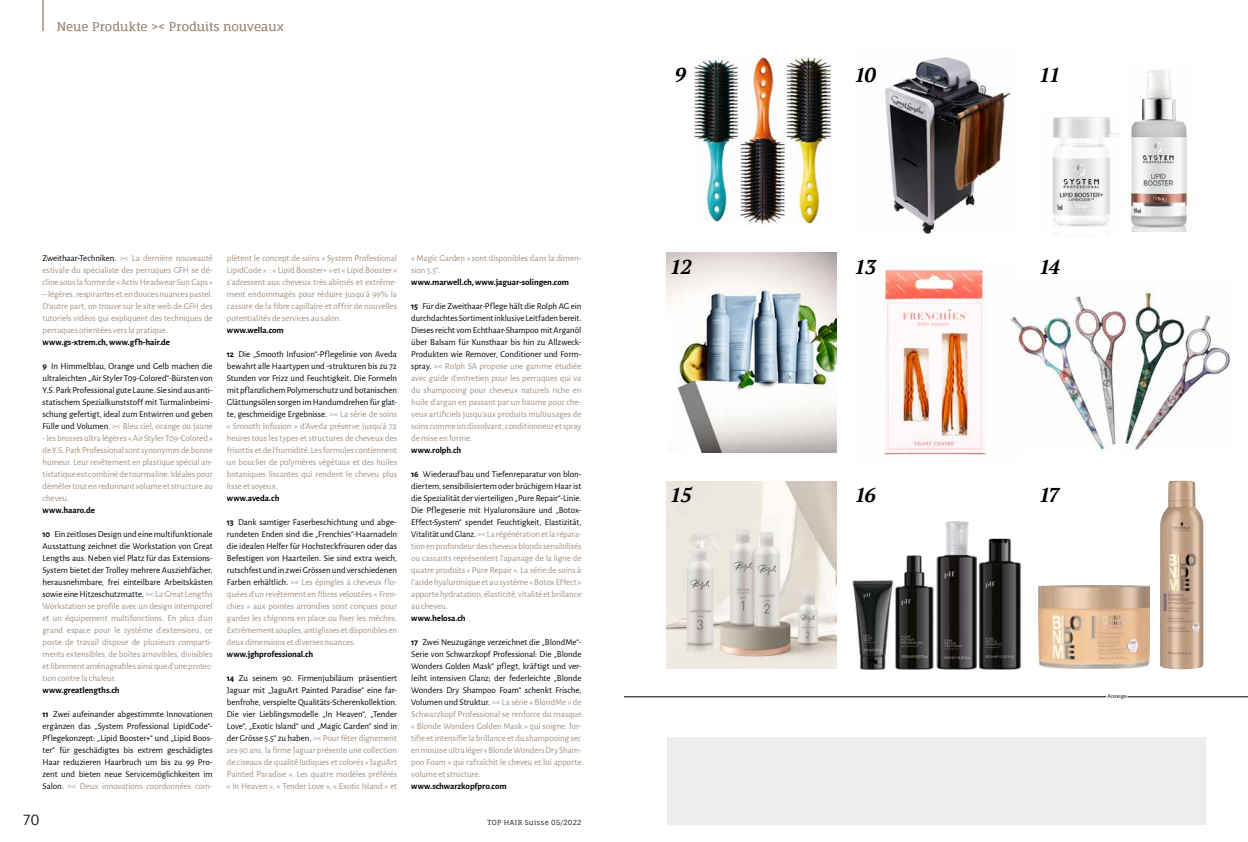
<style>
.page{position:relative;width:1248px;height:842px;background:#fff}
.page>*{position:absolute;margin:0;border:0;box-sizing:border-box;transform-origin:0 0}
.t1{font:italic 700 20px "PT Serif";letter-spacing:-.045em;color:#000}
.t2{font:14px "Fauna One";color:#000}
.t3{font:12px "Fauna One";letter-spacing:-.005em;color:#a38f7f}
.t4{font:9px/12px "Alegreya Sans";letter-spacing:-.005em;color:#a38f7f;text-align:justify}
.t5{font:9px/12px "Alegreya Sans";letter-spacing:-.005em;color:#000;text-align:justify}
.t6{font:700 9px "Alegreya Sans";letter-spacing:-.005em;color:#000}
.t7{font:7px "Fauna One";letter-spacing:.05em;color:#000}
.t8{font:6px "Alegreya Sans";letter-spacing:.015em;color:#000}
.s1{color:#000}
.s2{font-weight:700}
.s3{color:#a38f7f}
.s4{font-weight:700;color:#000}
</style>
<div class="page">
<hr style="left:1127px;top:696px;width:120px;height:1px;background:#000">
<hr style="left:624px;top:696px;width:482px;height:1px;background:#000">
<div style="left:666px;top:737px;width:539px;height:88px;background:#ededed"></div>
<img style="left:666px;top:253px;width:170px;height:200px">
<img style="left:666px;top:481px;width:170px;height:188px">
<img style="left:885px;top:57px;width:126px;height:177px">
<img style="left:884px;top:269px;width:104px;height:186px">
<img style="left:936px;top:521px;width:41px;height:148px">
<img style="left:978px;top:538px;width:42px;height:131px">
<img style="left:852px;top:580px;width:41px;height:89px">
<img style="left:895px;top:555px;width:39px;height:114px">
<img style="left:1038px;top:585px;width:111px;height:84px">
<img style="left:1011px;top:291px;width:219px;height:159px">
<img style="left:693px;top:59px;width:46px;height:163px">
<img style="left:739px;top:57px;width:93px;height:168px">
<img style="left:1052px;top:117px;width:68px;height:110px">
<img style="left:1129px;top:70px;width:59px;height:161px">
<img style="left:1160px;top:480px;width:43px;height:189px">
<hr style="left:43px;top:0;width:1px;height:31px;background:#a38f7f">
<h3 class="t3" style="left:57px;top:19px;width:228px">Neue Produkte &gt;&lt; Produits nouveaux</h3>
<p class="t4" style="left:43px;top:251px;width:172px"><span class="s1">Zweithaar-Techniken.</span> &gt;&lt; La dernière nouveauté estivale du spécialiste des perruques GFH se dé&shy;cline sous la forme de « Activ Headwear Sun Caps »</p>
<p class="t4" style="left:43px;top:287px;width:172px">– légères, respirantes et en douces nuances pastel.<br>D’autre part, on trouve sur le site web de GFH des tutoriels vidéos qui expliquent des techniques de perruques orientées vers la pratique.</p>
<p class="t6" style="left:43px;top:335px;width:129px">www.gs-xtrem.ch, www.gfh-hair.de</p>
<p class="t5" style="left:43px;top:359px;width:172px"><span class="s2">9</span> In Himmelblau, Orange und Gelb machen die ultraleichten „Air Styler T09-Colored“-Bürsten von Y.S. Park Professional gute Laune. Sie sind aus anti&shy;statischem Spezialkunststoff mit Turmalinbeimi&shy;schung gefertigt, ideal zum Entwirren und geben Fülle und Volumen. <span class="s3">&gt;&lt; Bleu ciel, orange ou jaune</span></p>
<p class="t4" style="left:43px;top:431px;width:172px">- les brosses ultra légères « Air Styler T09-Colored » de Y.S. Park Professional sont synonymes de bonne humeur. Leur revêtement en plastique spécial an&shy;tistatique est combiné de tourmaline. Idéales pour démêler tout en redonnant volume et structure au cheveu.</p>
<p class="t6" style="left:43px;top:503px;width:54px">www.haaro.de</p>
<p class="t4" style="left:43px;top:527px;width:172px"><span class="s4">10</span> <span class="s1">Ein zeitloses Design und eine multifunktionale Ausstattung zeichnet die Workstation von Great Lengths aus. Neben viel Platz für das Extensions-System bietet der Trolley mehrere Ausziehfächer, herausnehmbare, frei einteilbare Arbeitskästen sowie eine Hitzeschutzmatte.</span> &gt;&lt; La Great Lengths Workstation se profile avec un design intemporel et un équipement multifonctions. En plus d’un grand espace pour le système d’extensions, ce poste de travail dispose de plusieurs comparti&shy;ments extensibles, de boîtes amovibles, divisibles et librement aménageables ainsi que d’une protec&shy;tion contre la chaleur.</p>
<p class="t6" style="left:43px;top:683px;width:79px">www.greatlengths.ch</p>
<p class="t5" style="left:43px;top:707px;width:172px"><span class="s2">11</span> Zwei aufeinander abgestimmte Innovationen ergänzen das „System Professional LipidCode“- Pflegekonzept: „Lipid Booster+“ und „Lipid Boos&shy;ter“ für geschädigtes bis extrem geschädigtes Haar reduzieren Haarbruch um bis zu 99 Pro&shy;zent und bieten neue Servicemöglichkeiten im Salon. <span class="s3">&gt;&lt; Deux innovations coordonnées com-</span></p>
<p class="t4" style="left:227px;top:251px;width:172px">plètent le concept de soins « System Professional LipidCode » : « Lipid Booster+ » et « Lipid Booster » s’adressent aux cheveux très abîmés et extrême&shy;ment endommagés pour réduire jusqu’à 99% la cassure de la fibre capillaire et offrir de nouvelles potentialités de services au salon.</p>
<p class="t6" style="left:227px;top:323px;width:58px">www.wella.com</p>
<p class="t4" style="left:227px;top:347px;width:172px"><span class="s4">12</span> <span class="s1">Die „Smooth Infusion“-Pflegelinie von Aveda bewahrt alle Haartypen und -strukturen bis zu 72<br>Stunden vor Frizz und Feuchtigkeit. Die Formeln mit pflanzlichem Polymerschutz und botanischen Glättungsölen sorgen im Handumdrehen für glat&shy;te, geschmeidige Ergebnisse.</span> &gt;&lt; La série de soins « Smooth Infusion » d’Aveda préserve jusqu’à 72 heures tous les types et structures de cheveux des frisottis et de l’humidité. Les formules contiennent un bouclier de polymères végétaux et des huiles botaniques lissantes qui rendent le cheveu plus lisse et soyeux.</p>
<p class="t6" style="left:227px;top:491px;width:54px">www.aveda.ch</p>
<p class="t4" style="left:227px;top:515px;width:172px"><span class="s4">13</span> <span class="s1">Dank samtiger Faserbeschichtung und abge&shy;rundeten Enden sind die „Frenchies“-Haarnadeln die idealen Helfer für Hochsteckfrisuren oder das Befestigen von Haarteilen. Sie sind extra weich, rutschfest und in zwei Grössen und verschiedenen Farben erhältlich.</span> &gt;&lt; Les épingles à cheveux flo&shy;quées d’un revêtement en fibres veloutées « Fren&shy;chies » aux pointes arrondies sont conçues pour garder les chignons en place ou fixer les mèches.<br>Extrêmement souples, antiglisses et disponibles en deux dimensions et diverses nuances.</p>
<p class="t6" style="left:227px;top:647px;width:88px">www.jghprofessional.ch</p>
<p class="t5" style="left:227px;top:671px;width:172px"><span class="s2">14</span> Zu seinem 90. Firmenjubiläum präsentiert Jaguar mit „JaguArt Painted Paradise“ eine far&shy;benfrohe, verspielte Qualitäts-Scherenkollektion.<br>Die vier Lieblingsmodelle „In Heaven“, „Tender Love“, „Exotic Island“ und „Magic Garden“ sind in der Grösse 5.5" zu haben. <span class="s3">&gt;&lt; Pour fêter dignement ses 90 ans, la firme Jaguar présente une collection de ciseaux de qualité ludiques et colorés « JaguArt Painted Paradise ». Les quatre modèles préférés « In Heaven », « Tender Love », « Exotic Island » et</span></p>
<p class="t4" style="left:411px;top:251px;width:172px">« Magic Garden » sont disponibles dans la dimen&shy;sion 5.5".</p>
<p class="t6" style="left:411px;top:275px;width:159px">www.marwell.ch, www.jaguar-solingen.com</p>
<p class="t4" style="left:411px;top:299px;width:172px"><span class="s4">15</span> <span class="s1">Für die Zweithaar-Pflege hält die Rolph AG ein durchdachtes Sortiment inklusive Leitfaden bereit.<br>Dieses reicht vom Echthaar-Shampoo mit Arganöl über Balsam für Kunsthaar bis hin zu Allzweck-Produkten wie Remover, Conditioner und Form&shy;spray.</span> &gt;&lt; Rolph SA propose une gamme étudiée avec guide d’entretien pour les perruques qui va du shampooing pour cheveux naturels riche en huile d’argan en passant par un baume pour che&shy;veux artificiels jusqu’aux produits multiusages de soins comme un dissolvant, conditionneur et spray de mise en forme.</p>
<p class="t6" style="left:411px;top:443px;width:52px">www.rolph.ch</p>
<p class="t4" style="left:411px;top:467px;width:172px"><span class="s4">16</span> <span class="s1">Wiederaufbau und Tiefenreparatur von blon&shy;diertem, sensibilisiertem oder brüchigem Haar ist die Spezialität der vierteiligen „Pure Repair“-Linie.<br>Die Pflegeserie mit Hyaluronsäure und „Botox-Effect-System“ spendet Feuchtigkeit, Elastizität, Vitalität und Glanz.</span> &gt;&lt; La régénération et la répara&shy;tion en profondeur des cheveux blonds sensibilisés ou cassants représentent l’apanage de la ligne de quatre produits « Pure Repair ». La série de soins à l’acide hyaluronique et au système « Botox Effect » apporte hydratation, élasticité, vitalité et brillance au cheveu.</p>
<p class="t6" style="left:411px;top:611px;width:56px">www.helosa.ch</p>
<p class="t4" style="left:411px;top:635px;width:172px"><span class="s4">17</span> <span class="s1">Zwei Neuzugänge verzeichnet die „BlondMe“- Serie von Schwarzkopf Professional: Die „Blonde Wonders Golden Mask“ pflegt, kräftigt und ver&shy;leiht intensiven Glanz; der federleichte „Blonde Wonders Dry Shampoo Foam“ schenkt Frische, Volumen und Struktur.</span> &gt;&lt; La série « BlondMe » de Schwarzkopf Professional se renforce du masque « Blonde Wonders Golden Mask » qui soigne, for&shy;tifie et intensifie la brillance et du shampooing sec en mousse ultra léger « Blonde Wonders Dry Sham&shy;poo Foam » qui rafraîchit le cheveu et lui apporte volume et structure.</p>
<p class="t6" style="left:411px;top:779px;width:97px">www.schwarzkopfpro.com</p>
<h2 class="t2" style="left:23px;top:811px;width:18px">70</h2>
<p class="t7" style="left:487px;top:818px;width:95px">TOP HAIR Suisse 05/2022</p>
<h1 class="t1" style="left:675px;top:61px;width:13px">9</h1>
<h1 class="t1" style="left:854px;top:61px;width:23px">10</h1>
<h1 class="t1" style="left:1038px;top:61px;width:22px">11</h1>
<h1 class="t1" style="left:669px;top:253px;width:23px">12</h1>
<h1 class="t1" style="left:854px;top:253px;width:23px">13</h1>
<h1 class="t1" style="left:1038px;top:253px;width:23px">14</h1>
<h1 class="t1" style="left:669px;top:481px;width:23px">15</h1>
<h1 class="t1" style="left:854px;top:481px;width:23px">16</h1>
<h1 class="t1" style="left:1038px;top:481px;width:23px">17</h1>
<p class="t8" style="left:1107px;top:692px;width:21px">Anzeige</p>
</div>
